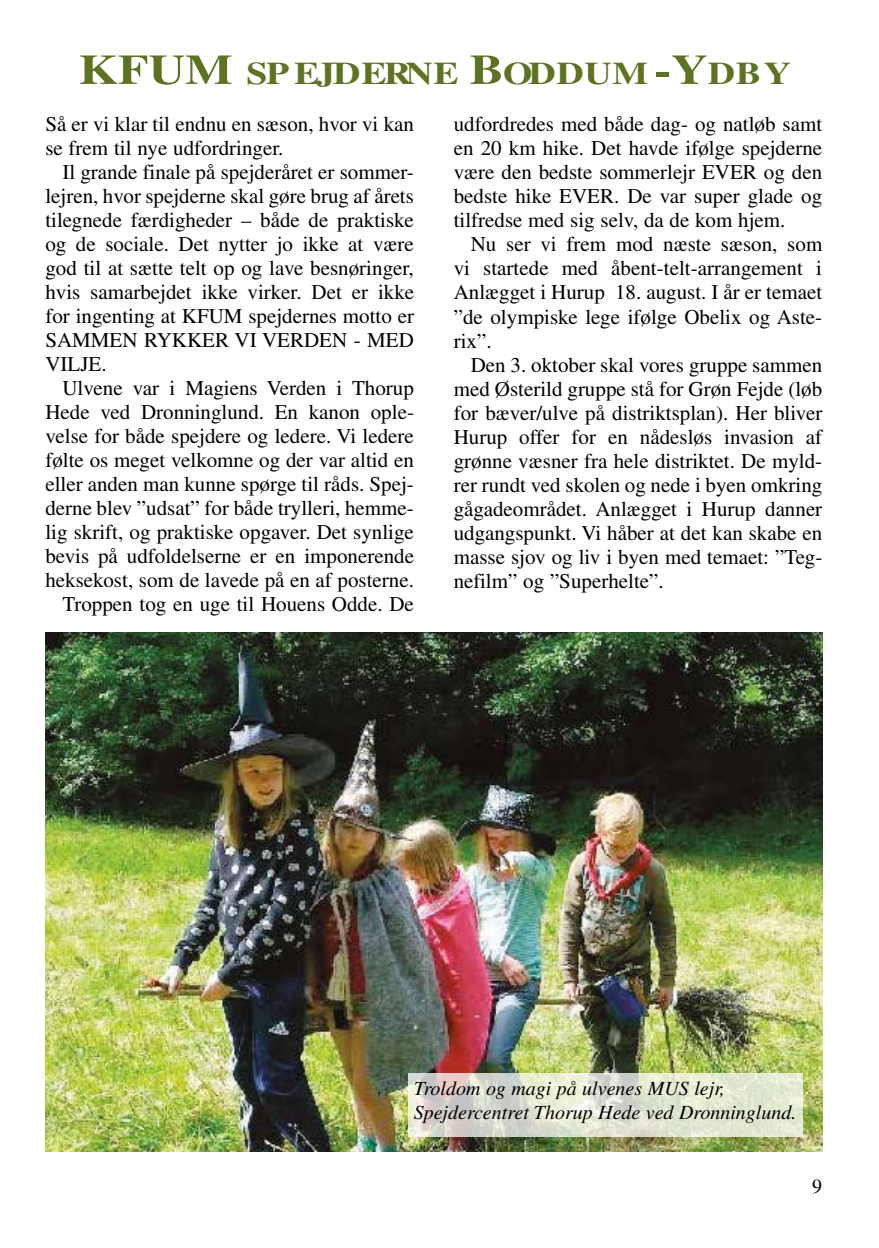
<style>
.page{position:relative;width:879px;height:1248px;background:#fff}
.page>*{position:absolute;margin:0;border:0;box-sizing:border-box;transform-origin:0 0}
.t1{font:700 42px "Times";color:#5e7321;scale:1.2 1}
.t2{font:700 31.6px "Times";letter-spacing:.02em;color:#5e7321;scale:1.2 1}
.t3{font:21px/24px "Times";color:#000;text-align:justify}
.t4{font:italic 20px/24px "Times";color:#000}
.t5{font:20px "Times";color:#000}
.s1{font-size:42px}
</style>
<div class="page">
<img style="left:45px;top:632px;width:777px;height:519px">
<svg style="left:408px;top:1073px;width:394px;height:63px;background:#dfe1d1"></svg>
<h1 class="t1" style="left:79px;top:45px;width:66px">KFUM</h1>
<h2 class="t2" style="left:246px;top:54px;width:455px">SPEJDERNE <span class="s1">B</span>ODDUM <span class="s1">-Y</span>DBY</h2>
<p class="t3" style="left:45px;top:111px;width:370px">Så er vi klar til endnu en sæson, hvor vi kan se frem til nye udfordringer.</p>
<p class="t3" style="left:45px;top:159px;width:370px;text-indent:17px">Il grande finale på spejderåret er sommer&shy;lejren, hvor spejderne skal gøre brug af årets tilegnede færdigheder – både de praktiske og de sociale. Det nytter jo ikke at være god til at sætte telt op og lave besnøringer, hvis samarbejdet ikke virker. Det er ikke for ingenting at KFUM spejdernes motto er SAMMEN RYKKER VI VERDEN - MED VILJE.</p>
<p class="t3" style="left:45px;top:375px;width:370px;text-align:right">Ulvene var i Magiens Verden i Thorup Hede ved Dronninglund. En kanon ople&shy;velse for både spejdere og ledere. Vi ledere følte os meget velkomne og der var altid en eller anden man kunne spørge til råds. Spej&shy;derne blev ”udsat” for både trylleri, hemme&shy;lig skrift, og praktiske opgaver. Det synlige bevis på udfoldelserne er en imponerende heksekost, som de lavede på en af posterne.<br>Troppen tog en uge til Houens Odde. De</p>
<p class="t3" style="left:454px;top:112px;width:370px">udfordredes med både dag- og natløb samt en 20 km hike. Det havde ifølge spejderne være den bedste sommerlejr EVER og den bedste hike EVER. De var super glade og tilfredse med sig selv, da de kom hjem.</p>
<p class="t3" style="left:454px;top:232px;width:370px;text-indent:17px">Nu ser vi frem mod næste sæson, som vi startede med åbent-telt-arrangement i Anlægget i Hurup 18. august. I år er temaet ”de olympiske lege ifølge Obelix og Aste&shy;rix”.</p>
<p class="t3" style="left:454px;top:352px;width:370px;text-indent:17px">Den 3. oktober skal vores gruppe sammen med Østerild gruppe stå for Grøn Fejde (løb for bæver/ulve på distriktsplan). Her bliver Hurup offer for en nådesløs invasion af grønne væsner fra hele distriktet. De myld&shy;rer rundt ved skolen og nede i byen omkring gågadeområdet. Anlægget i Hurup danner udgangspunkt. Vi håber at det kan skabe en masse sjov og liv i byen med temaet: ”Teg&shy;nefilm” og ”Superhelte”.</p>
<p class="t4" style="left:414px;top:1075px;width:384px">Troldom og magi på ulvenes MUS lejr,<br>Spejdercentret Thorup Hede ved Dronninglund.</p>
<p class="t5" style="left:812px;top:1174px;width:11px">9</p>
</div>
